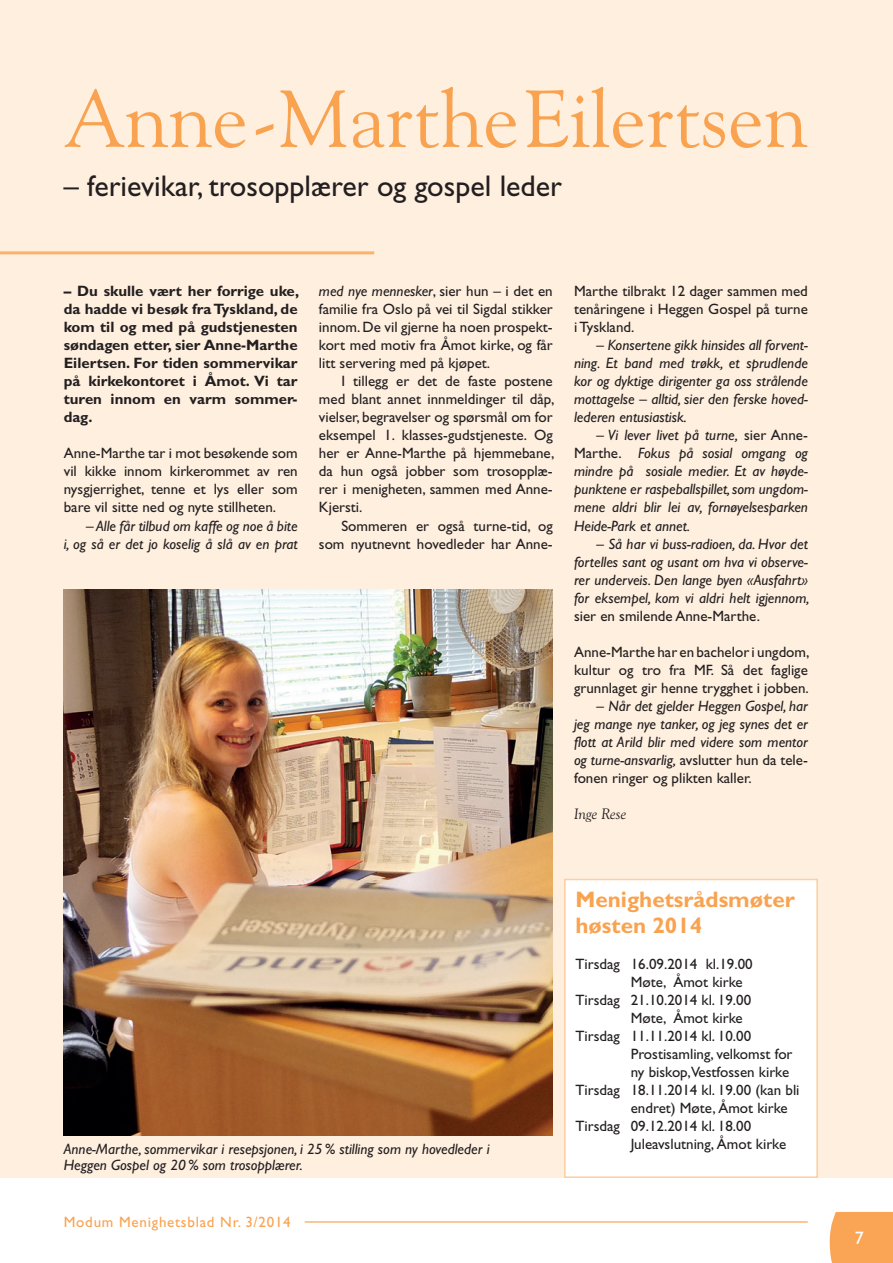
<style>
.page{position:relative;width:893px;height:1263px;background:#fff}
.page>*{position:absolute;margin:0;border:0;box-sizing:border-box;transform-origin:0 0}
.t1{font:81px "Goudy Old Style BT";color:#f9a350}
.t2{font:30px "Gill Sans";color:#231f20}
.t3{font:700 22.5px/25.5px "Gill Sans";color:#f9a350}
.t4{font:18px "Gill Sans";color:#fff}
.t5{font:15px/18px "Gill Sans";color:#231f20;text-align:justify}
.t6{font:italic 15px/18px "Gill Sans";color:#231f20;text-align:justify}
.t7{font:700 15px/18px "Gill Sans";color:#231f20;text-align:justify}
.t8{font:15px "Gill Sans";letter-spacing:.05em;color:#f9a350}
.t9{font:italic 15px "Goudy Old Style BT";color:#231f20}
.s1{font-style:normal}
.s2{font-style:italic}
</style>
<div class="page">
<div style="left:830px;top:1212px;width:63px;height:51px;background:#f9a555"></div>
<hr style="left:305px;top:1221px;width:502px;height:1px;background:#f9a350">
<div style="left:0;top:0;width:893px;height:1178px;background:#feefdf"></div>
<div style="left:564px;top:879px;width:254px;height:299px;background:#fff;border:2px solid #fdce9f"></div>
<hr style="left:0;top:251px;width:374px;height:3px;background:#f9a350">
<img style="left:64px;top:590px;width:489px;height:545px">
<h1 class="t1" style="left:64px;top:69px;width:746px">Anne-Marthe Eilertsen</h1>
<h2 class="t2" style="left:64px;top:169px;width:500px">– ferievikar, trosopplærer og gospel leder</h2>
<p class="t7" style="left:64px;top:282px;width:237px">– Du skulle vært her forrige uke, da hadde vi besøk fra Tyskland, de kom til og med på gudstjenesten søndagen etter, sier Anne-Marthe Eilertsen. For tiden sommervikar på kirkekontoret i Åmot. Vi tar turen innom en varm sommer&shy;dag.</p>
<p class="t5" style="left:64px;top:444px;width:235px">Anne-Marthe tar i mot besøkende som vil kikke innom kirkerommet av ren nysgjerrighet, tenne et lys eller som bare vil sitte ned og nyte stillheten.</p>
<p class="t6" style="left:64px;top:516px;width:235px;text-align:right"><span class="s1">–</span> Alle får tilbud om kaffe og noe å bite<br>i, og så er det jo koselig å slå av en prat</p>
<p class="t5" style="left:319px;top:282px;width:235px"><span class="s2">med nye mennesker</span>, sier hun – i det en familie fra Oslo på vei til Sigdal stikker innom. De vil gjerne ha noen prospekt&shy;kort med motiv fra Åmot kirke, og får litt servering med på kjøpet.</p>
<p class="t5" style="left:319px;top:372px;width:237px;text-indent:22px">I tillegg er det de faste postene med blant annet innmeldinger til dåp, vielser, begravelser og spørsmål om for eksempel 1. klasses-gudstjeneste. Og her er Anne-Marthe på hjemmebane, da hun også jobber som trosopplæ&shy;rer i menigheten, sammen med Anne-Kjersti.</p>
<p class="t5" style="left:319px;top:516px;width:235px;text-align:right">Sommeren er også turne-tid, og som nyutnevnt hovedleder har Anne-</p>
<p class="t5" style="left:574px;top:282px;width:235px">Marthe tilbrakt 12 dager sammen med tenåringene i Heggen Gospel på turne i Tyskland.</p>
<p class="t6" style="left:574px;top:336px;width:235px;text-indent:22px">– Konsertene gikk hinsides all forvent&shy;ning. Et band med trøkk, et sprudlende kor og dyktige dirigenter ga oss strålende mottagelse – alltid, sier den ferske hoved&shy;lederen entusiastisk.</p>
<p class="t6" style="left:574px;top:426px;width:235px;text-indent:22px">– Vi lever livet på turne, <span class="s1">sier Anne-Marthe.</span> Fokus på sosial omgang og mindre på sosiale medier. Et av høyde&shy;punktene er raspeballspillet, som ungdom&shy;mene aldri blir lei av, fornøyelsesparken Heide-Park et annet.</p>
<p class="t6" style="left:574px;top:534px;width:237px;text-indent:22px">– Så har vi buss-radioen, da. Hvor det fortelles sant og usant om hva vi observe&shy;rer underveis. Den lange byen «Ausfahrt» for eksempel, kom vi aldri helt igjennom,</p>
<p class="t5" style="left:574px;top:606px;width:187px">sier en smilende Anne-Marthe.</p>
<p class="t5" style="left:574px;top:642px;width:237px">Anne-Marthe har en bachelor i ungdom, kultur og tro fra MF. Så det faglige grunnlaget gir henne trygghet i jobben.</p>
<p class="t6" style="left:574px;top:696px;width:235px;text-indent:22px">– Når det gjelder Heggen Gospel, har jeg mange nye tanker, og jeg synes det er flott at Arild blir med videre som mentor og turne-ansvarlig, <span class="s1">avslutter hun da tele&shy;fonen ringer og plikten kaller.</span></p>
<p class="t9" style="left:574px;top:804px;width:54px">Inge Rese</p>
<p class="t6" style="left:64px;top:1140px;width:427px;line-height:16.5px">Anne-Marthe, sommervikar i resepsjonen, i 25% stilling som ny hovedleder i<br>Heggen Gospel og 20% som trosopplærer.</p>
<p class="t8" style="left:64px;top:1213px;width:229px">Modum Menighetsblad Nr. 3/2014</p>
<h3 class="t3" style="left:575px;top:887px;width:221px">Menighetsrådsmøter høsten 2014</h3>
<p class="t5" style="left:575px;top:955px;width:179px">Tirsdag 16.09.2014 kl.19.00</p>
<p class="t5" style="left:631px;top:973px;width:113px">Møte, Åmot kirke</p>
<p class="t5" style="left:575px;top:991px;width:177px">Tirsdag 21.10.2014 kl. 19.00</p>
<p class="t5" style="left:631px;top:1009px;width:113px">Møte, Åmot kirke</p>
<p class="t5" style="left:575px;top:1027px;width:177px">Tirsdag 11.11.2014 kl. 10.00</p>
<p class="t5" style="left:631px;top:1045px;width:163px">Prostisamling, velkomst for</p>
<p class="t5" style="left:631px;top:1063px;width:160px">ny biskop,Vestfossen kirke</p>
<p class="t5" style="left:575px;top:1081px;width:226px">Tirsdag 18.11.2014 kl. 19.00 (kan bli</p>
<p class="t5" style="left:631px;top:1099px;width:158px">endret) Møte, Åmot kirke</p>
<p class="t5" style="left:575px;top:1117px;width:177px">Tirsdag 09.12.2014 kl. 18.00</p>
<p class="t5" style="left:631px;top:1135px;width:157px">Juleavslutning, Åmot kirke</p>
<p class="t4" style="left:855px;top:1227px;width:10px">7</p>
</div>
